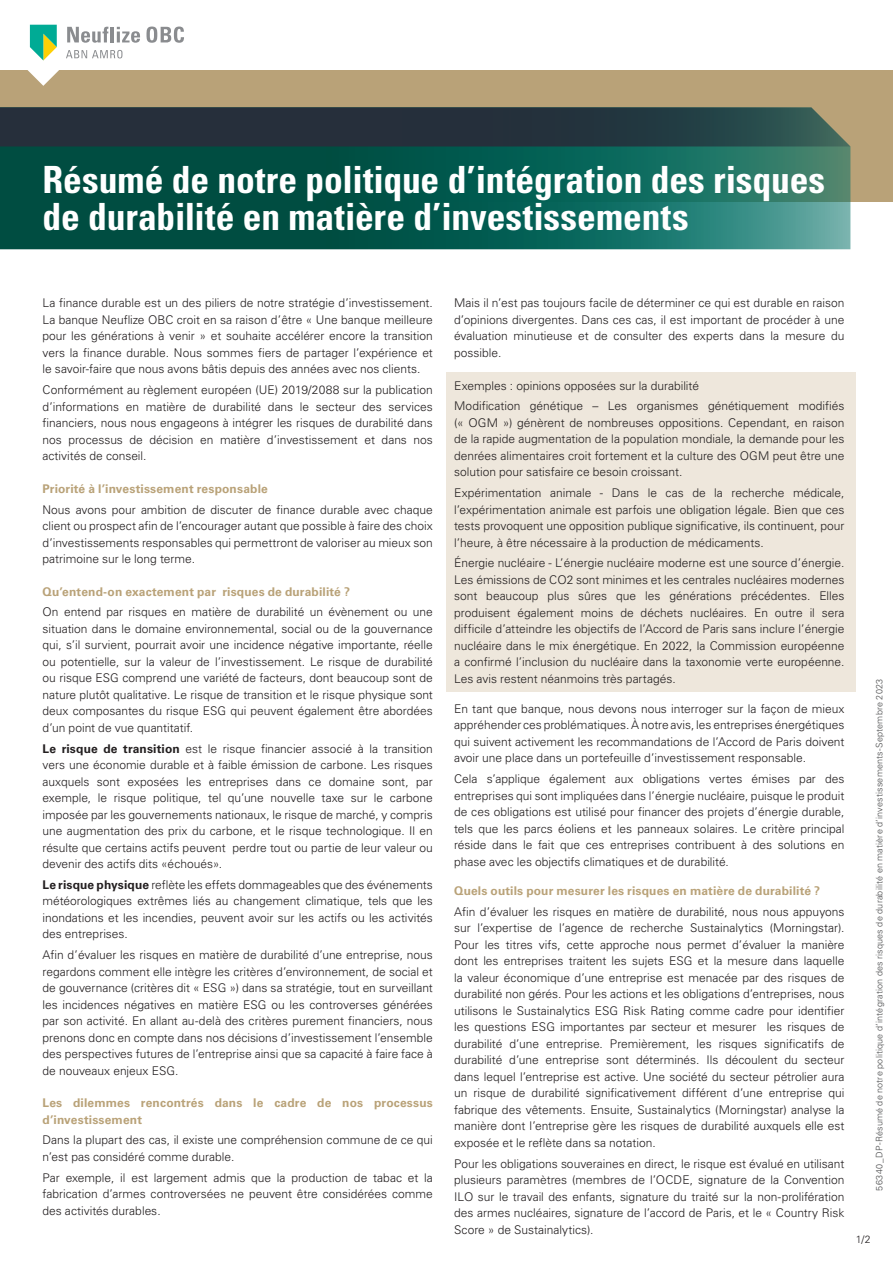
<style>
.page{position:relative;width:893px;height:1263px;background:#fff}
.page>*{position:absolute;margin:0;border:0;box-sizing:border-box;transform-origin:0 0}
.t1{font:700 condensed 37.5px/37.5px "Univers LT Std";color:#fff}
.t2{font:300 12px/16.5px "Univers LT Std";color:#231f20;text-align:justify}
.t3{font:700 12px/16.5px "Univers LT Std";letter-spacing:.015em;color:#b9a278}
.t4{font:300 10.5px "Univers LT Std";color:#231f20}
.t5{font:300 9px "Univers LT Std";letter-spacing:.02em;color:#4b4c4d}
.s1{font-weight:700}
</style>
<div class="page">
<div style="left:446px;top:372px;width:410px;height:320px;background:#eee7dc"></div>
<div style="left:0;top:70px;width:893px;height:131px;background:#b9a278"></div>
<svg style="left:0;top:146px;width:850px;height:103px;background:#0e6054"></svg>
<svg style="left:0;top:107px;width:850px;height:39px;background:#2a3940"></svg>
<svg style="left:27px;top:25px;width:113px;height:61px"></svg>
<svg style="left:147px;top:27px;width:37px;height:16px"></svg>
<h1 class="t1" style="left:43px;top:160px;width:784px">Résumé de notre politique d’intégration des risques de durabilité en matière d’investissements</h1>
<p class="t2" style="left:43px;top:295px;width:392px">La finance durable est un des piliers de notre stratégie d’investissement.<br>La banque Neuflize OBC croit en sa raison d’être « Une banque meilleure pour les générations à venir » et souhaite accélérer encore la transition vers la finance durable. Nous sommes fiers de partager l’expérience et le savoir-faire que nous avons bâtis depuis des années avec nos clients.</p>
<p class="t2" style="left:43px;top:382px;width:392px">Conformément au règlement européen (UE) 2019/2088 sur la publication d’informations en matière de durabilité dans le secteur des services financiers, nous nous engageons à intégrer les risques de durabilité dans nos processus de décision en matière d’investissement et dans nos activités de conseil.</p>
<p class="t3" style="left:43px;top:480px;width:227px">Priorité à l’investissement responsable</p>
<p class="t2" style="left:43px;top:501px;width:392px">Nous avons pour ambition de discuter de finance durable avec chaque client ou prospect afin de l’encourager autant que possible à faire des choix d’investissements responsables qui permettront de valoriser au mieux son patrimoine sur le long terme.</p>
<p class="t3" style="left:43px;top:583px;width:309px">Qu’entend-on exactement par risques de durabilité ?</p>
<p class="t2" style="left:43px;top:604px;width:392px">On entend par risques en matière de durabilité un évènement ou une situation dans le domaine environnemental, social ou de la gouvernance qui, s’il survient, pourrait avoir une incidence négative importante, réelle ou potentielle, sur la valeur de l’investissement. Le risque de durabilité ou risque ESG comprend une variété de facteurs, dont beaucoup sont de nature plutôt qualitative. Le risque de transition et le risque physique sont deux composantes du risque ESG qui peuvent également être abordées d’un point de vue quantitatif.</p>
<p class="t2" style="left:43px;top:740px;width:392px"><span class="s1">Le risque de transition</span> est le risque financier associé à la transition vers une économie durable et à faible émission de carbone. Les risques auxquels sont exposées les entreprises dans ce domaine sont, par exemple, le risque politique, tel qu’une nouvelle taxe sur le carbone imposée par les gouvernements nationaux, le risque de marché, y compris une augmentation des prix du carbone, et le risque technologique. Il en résulte que certains actifs peuvent perdre tout ou partie de leur valeur ou devenir des actifs dits «échoués».</p>
<p class="t2" style="left:43px;top:876px;width:392px"><span class="s1">Le risque physique</span> reflète les effets dommageables que des événements météorologiques extrêmes liés au changement climatique, tels que les inondations et les incendies, peuvent avoir sur les actifs ou les activités des entreprises.</p>
<p class="t2" style="left:43px;top:946px;width:392px">Afin d’évaluer les risques en matière de durabilité d’une entreprise, nous regardons comment elle intègre les critères d’environnement, de social et de gouvernance (critères dit « ESG ») dans sa stratégie, tout en surveillant les incidences négatives en matière ESG ou les controverses générées par son activité. En allant au-delà des critères purement financiers, nous prenons donc en compte dans nos décisions d’investissement l’ensemble des perspectives futures de l’entreprise ainsi que sa capacité à faire face à de nouveaux enjeux ESG.</p>
<p class="t3" style="left:43px;top:1095px;width:392px">Les dilemmes rencontrés dans le cadre de nos processus d’investissement</p>
<p class="t2" style="left:43px;top:1132px;width:392px">Dans la plupart des cas, il existe une compréhension commune de ce qui n’est pas considéré comme durable.</p>
<p class="t2" style="left:43px;top:1169px;width:392px">Par exemple, il est largement admis que la production de tabac et la fabrication d’armes controversées ne peuvent être considérées comme des activités durables.</p>
<p class="t2" style="left:454px;top:295px;width:392px">Mais il n’est pas toujours facile de déterminer ce qui est durable en raison d’opinions divergentes. Dans ces cas, il est important de procéder à une évaluation minutieuse et de consulter des experts dans la mesure du possible.</p>
<p class="t2" style="left:454px;top:375px;width:392px;line-height:20.7px">Exemples : opinions opposées sur la durabilité<br>Modification génétique – Les organismes génétiquement modifiés</p>
<p class="t2" style="left:454px;top:414px;width:392px">(« OGM ») génèrent de nombreuses oppositions. Cependant, en raison de la rapide augmentation de la population mondiale, la demande pour les denrées alimentaires croit fortement et la culture des OGM peut être une solution pour satisfaire ce besoin croissant.</p>
<p class="t2" style="left:454px;top:485px;width:392px">Expérimentation animale - Dans le cas de la recherche médicale, l’expérimentation animale est parfois une obligation légale. Bien que ces tests provoquent une opposition publique significative, ils continuent, pour l’heure, à être nécessaire à la production de médicaments.</p>
<p class="t2" style="left:454px;top:555px;width:392px">Énergie nucléaire - L’énergie nucléaire moderne est une source d’énergie.<br>Les émissions de CO2 sont minimes et les centrales nucléaires modernes sont beaucoup plus sûres que les générations précédentes. Elles produisent également moins de déchets nucléaires. En outre il sera difficile d’atteindre les objectifs de l’Accord de Paris sans inclure l’énergie nucléaire dans le mix énergétique. En 2022, la Commission européenne a confirmé l’inclusion du nucléaire dans la taxonomie verte européenne.<br>Les avis restent néanmoins très partagés.</p>
<p class="t2" style="left:454px;top:700px;width:392px">En tant que banque, nous devons nous interroger sur la façon de mieux appréhender ces problématiques. À notre avis, les entreprises énergétiques qui suivent activement les recommandations de l’Accord de Paris doivent avoir une place dans un portefeuille d’investissement responsable.</p>
<p class="t2" style="left:454px;top:770px;width:392px">Cela s’applique également aux obligations vertes émises par des entreprises qui sont impliquées dans l’énergie nucléaire, puisque le produit de ces obligations est utilisé pour financer des projets d’énergie durable, tels que les parcs éoliens et les panneaux solaires. Le critère principal réside dans le fait que ces entreprises contribuent à des solutions en phase avec les objectifs climatiques et de durabilité.</p>
<p class="t3" style="left:454px;top:883px;width:368px">Quels outils pour mesurer les risques en matière de durabilité ?</p>
<p class="t2" style="left:454px;top:903px;width:392px">Afin d’évaluer les risques en matière de durabilité, nous nous appuyons sur l’expertise de l’agence de recherche Sustainalytics (Morningstar).<br>Pour les titres vifs, cette approche nous permet d’évaluer la manière dont les entreprises traitent les sujets ESG et la mesure dans laquelle la valeur économique d’une entreprise est menacée par des risques de durabilité non gérés. Pour les actions et les obligations d’entreprises, nous utilisons le Sustainalytics ESG Risk Rating comme cadre pour identifier les questions ESG importantes par secteur et mesurer les risques de durabilité d’une entreprise. Premièrement, les risques significatifs de durabilité d’une entreprise sont déterminés. Ils découlent du secteur dans lequel l’entreprise est active. Une société du secteur pétrolier aura un risque de durabilité significativement différent d’une entreprise qui fabrique des vêtements. Ensuite, Sustainalytics (Morningstar) analyse la manière dont l’entreprise gère les risques de durabilité auxquels elle est exposée et le reflète dans sa notation.</p>
<p class="t2" style="left:454px;top:1155px;width:392px">Pour les obligations souveraines en direct, le risque est évalué en utilisant plusieurs paramètres (membres de l’OCDE, signature de la Convention ILO sur le travail des enfants, signature du traité sur la non-prolifération des armes nucléaires, signature de l’accord de Paris, et le « Country Risk Score » de Sustainalytics).</p>
<p class="t5" style="left:874px;top:1191px;width:513px;rotate:-90deg">56340_DP-Résumé de notre politique d’intégration des risques de durabilité en matière d’investissements-Septembre 2023</p>
<p class="t4" style="left:856px;top:1233px;width:16px">1/2</p>
</div>
